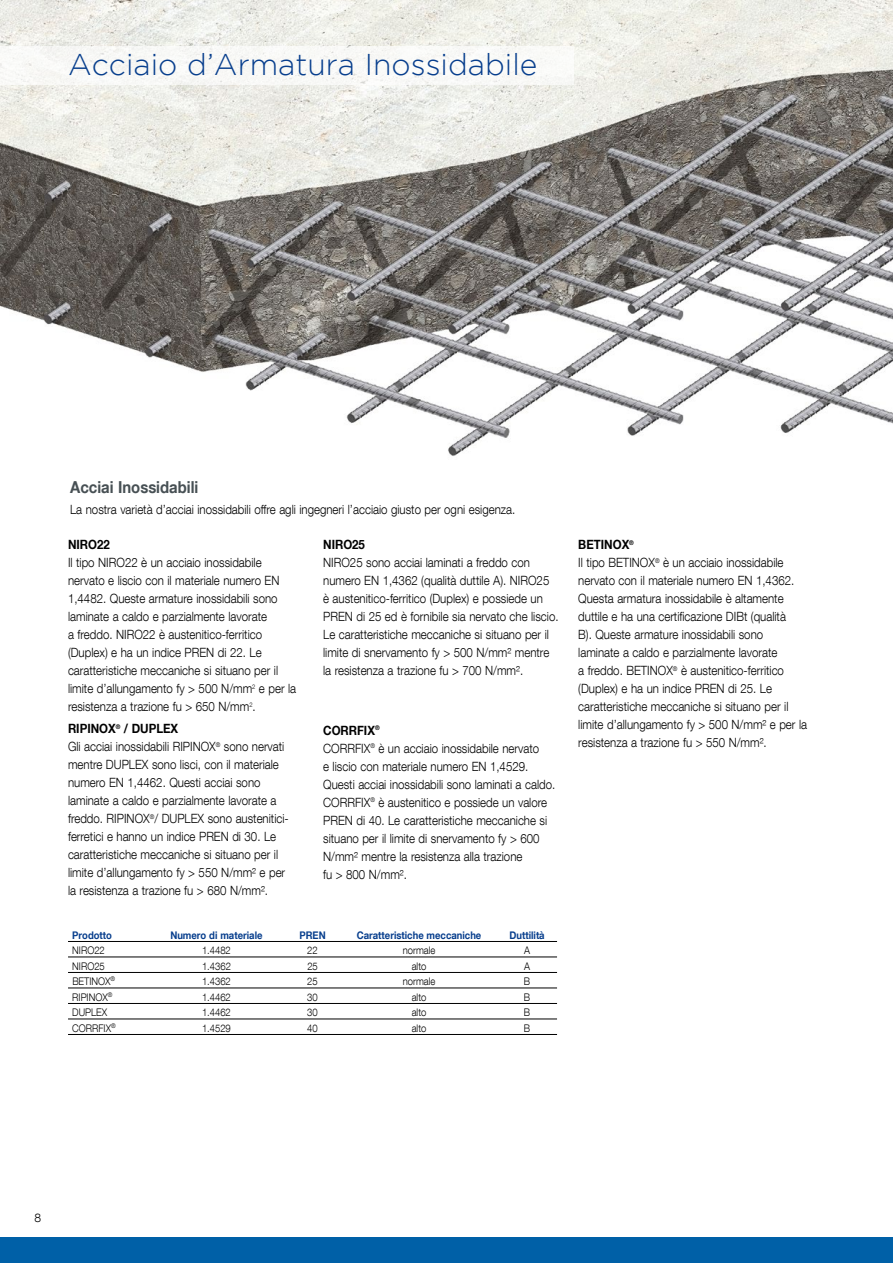
<style>
.page{position:relative;width:893px;height:1263px;background:#fff}
.page>*{position:absolute;margin:0;border:0;box-sizing:border-box;transform-origin:0 0}
.t1{font:300 30px "Gotham";color:#073e8d}
.t2{font:700 16.5px "Helvetica Neue LT Com";color:#475054;scale:.9 1}
.t3{font:300 12.75px/18px "Helvetica Neue LT Com";color:#000;scale:.9 1}
.t4{font:700 12.75px "Helvetica Neue LT Com";color:#000;scale:.9 1}
.t5{font:300 12px "Helvetica Neue LT Com";color:#000}
.t6{font:300 10.5px "Helvetica Neue LT Com";color:#000;scale:.9 1}
.t7{font:700 10.5px "Helvetica Neue LT Com";color:#073e8d;scale:.9 1}
.s1{font-weight:700}
</style>
<div class="page">
<img style="left:0;top:0;width:893px;height:456px">
<hr style="left:68px;top:941px;width:489px;height:1px;background:#000">
<hr style="left:68px;top:957px;width:489px;height:1px;background:#000">
<hr style="left:68px;top:972px;width:489px;height:1px;background:#000">
<hr style="left:68px;top:988px;width:489px;height:1px;background:#000">
<hr style="left:68px;top:1003px;width:489px;height:1px;background:#000">
<hr style="left:68px;top:1019px;width:489px;height:1px;background:#000">
<hr style="left:68px;top:1034px;width:489px;height:1px;background:#000">
<div style="left:0;top:47px;width:574px;height:38px;background:#f9f9f7"></div>
<div style="left:0;top:1237px;width:893px;height:26px;background:#0060a7"></div>
<h1 class="t1" style="left:68px;top:48px;width:471px">Acciaio d’Armatura Inossidabile</h1>
<p class="t2" style="left:70px;top:477px;width:144px">Acciai Inossidabili</p>
<p class="t3" style="left:70px;top:501px;width:496px">La nostra varietà d’acciai inossidabili offre agli ingegneri l’acciaio giusto per ogni esigenza.</p>
<p class="t4" style="left:68px;top:537px;width:48px">NIRO22</p>
<p class="t3" style="left:68px;top:553px;width:255px">Il tipo NIRO22 è un acciaio inossidabile nervato e liscio con il materiale numero EN 1,4482. Queste armature inossidabili sono laminate a caldo e parzialmente lavorate<br>a freddo. NIRO22 è austenitico-ferritico (Duplex) e ha un indice PREN di 22. Le caratteristiche meccaniche si situano per il limite d’allungamento fy &gt; 500 N/mm<sup>2</sup> e per la resistenza a trazione fu &gt; 650 N/mm<sup>2</sup>.</p>
<p class="t3" style="left:68px;top:720px;width:247px"><span class="s1">RIPINOX</span><sup>®</sup> <span class="s1">/ DUPLEX<br></span>Gli acciai inossidabili RIPINOX<sup>®</sup> sono nervati mentre DUPLEX sono lisci, con il materiale numero EN 1,4462. Questi acciai sono laminate a caldo e parzialmente lavorate a freddo. RIPINOX<sup>®</sup>/ DUPLEX sono austenitici&shy;ferretici e hanno un indice PREN di 30. Le caratteristiche meccaniche si situano per il limite d’allungamento fy &gt; 550 N/mm² e per la resistenza a trazione fu &gt; 680 N/mm².</p>
<p class="t7" style="left:72px;top:928px;width:46px">Prodotto</p>
<p class="t7" style="left:170px;top:928px;width:104px">Numero di materiale</p>
<p class="t7" style="left:299px;top:928px;width:31px">PREN</p>
<p class="t7" style="left:357px;top:928px;width:140px">Caratteristiche meccaniche</p>
<p class="t7" style="left:509px;top:928px;width:41px">Duttilità</p>
<p class="t6" style="left:72px;top:944px;width:38px">NIRO22</p>
<p class="t6" style="left:202px;top:944px;width:34px">1.4482</p>
<p class="t6" style="left:307px;top:944px;width:13px">22</p>
<p class="t6" style="left:403px;top:944px;width:38px">normale</p>
<p class="t6" style="left:524px;top:944px;width:8px">A</p>
<p class="t6" style="left:72px;top:960px;width:38px">NIRO25</p>
<p class="t6" style="left:202px;top:960px;width:34px">1.4362</p>
<p class="t6" style="left:307px;top:960px;width:13px">25</p>
<p class="t6" style="left:412px;top:960px;width:18px">alto</p>
<p class="t6" style="left:524px;top:960px;width:8px">A</p>
<p class="t6" style="left:72px;top:975px;width:49px">BETINOX<sup>®</sup></p>
<p class="t6" style="left:202px;top:975px;width:34px">1.4362</p>
<p class="t6" style="left:307px;top:975px;width:13px">25</p>
<p class="t6" style="left:403px;top:975px;width:38px">normale</p>
<p class="t6" style="left:524px;top:975px;width:9px">B</p>
<p class="t6" style="left:72px;top:991px;width:46px">RIPINOX<sup>®</sup></p>
<p class="t6" style="left:202px;top:991px;width:34px">1.4462</p>
<p class="t6" style="left:307px;top:991px;width:13px">30</p>
<p class="t6" style="left:412px;top:991px;width:18px">alto</p>
<p class="t6" style="left:524px;top:991px;width:9px">B</p>
<p class="t6" style="left:72px;top:1006px;width:40px">DUPLEX</p>
<p class="t6" style="left:202px;top:1006px;width:34px">1.4462</p>
<p class="t6" style="left:307px;top:1006px;width:13px">30</p>
<p class="t6" style="left:412px;top:1006px;width:18px">alto</p>
<p class="t6" style="left:524px;top:1006px;width:9px">B</p>
<p class="t6" style="left:72px;top:1022px;width:50px">CORRFIX<sup>®</sup></p>
<p class="t6" style="left:202px;top:1022px;width:34px">1.4529</p>
<p class="t6" style="left:307px;top:1022px;width:13px">40</p>
<p class="t6" style="left:412px;top:1022px;width:18px">alto</p>
<p class="t6" style="left:524px;top:1022px;width:9px">B</p>
<p class="t4" style="left:323px;top:537px;width:48px">NIRO25</p>
<p class="t3" style="left:323px;top:553px;width:263px">NIRO25 sono acciai laminati a freddo con numero EN 1,4362 (qualità duttile A). NIRO25<br>è austenitico-ferritico (Duplex) e possiede un PREN di 25 ed è fornibile sia nervato che liscio.<br>Le caratteristiche meccaniche si situano per il limite di snervamento fy &gt; 500 N/mm² mentre la resistenza a trazione fu &gt; 700 N/mm².</p>
<p class="t3" style="left:323px;top:721px;width:259px"><span class="s1">CORRFIX</span><sup>®<br></sup>CORRFIX<sup>®</sup> è un acciaio inossidabile nervato<br>e liscio con materiale numero EN 1,4529.<br>Questi acciai inossidabili sono laminati a caldo.<br>CORRFIX<sup>®</sup> è austenitico e possiede un valore PREN di 40. Le caratteristiche meccaniche si situano per il limite di snervamento fy &gt; 600<br>N/mm² mentre la resistenza alla trazione<br>fu &gt; 800 N/mm².</p>
<p class="t3" style="left:578px;top:535px;width:256px"><span class="s1">BETINOX</span><sup>®<br></sup>Il tipo BETINOX<sup>®</sup> è un acciaio inossidabile nervato con il materiale numero EN 1,4362.<br>Questa armatura inossidabile è altamente duttile e ha una certificazione DIBt (qualità<br>B). Queste armature inossidabili sono laminate a caldo e parzialmente lavorate<br>a freddo. BETINOX<sup>®</sup> è austenitico-ferritico (Duplex) e ha un indice PREN di 25. Le caratteristiche meccaniche si situano per il limite d’allungamento fy &gt; 500 N/mm² e per la resistenza a trazione fu &gt; 550 N/mm².</p>
<p class="t5" style="left:34px;top:1210px;width:8px">8</p>
</div>
